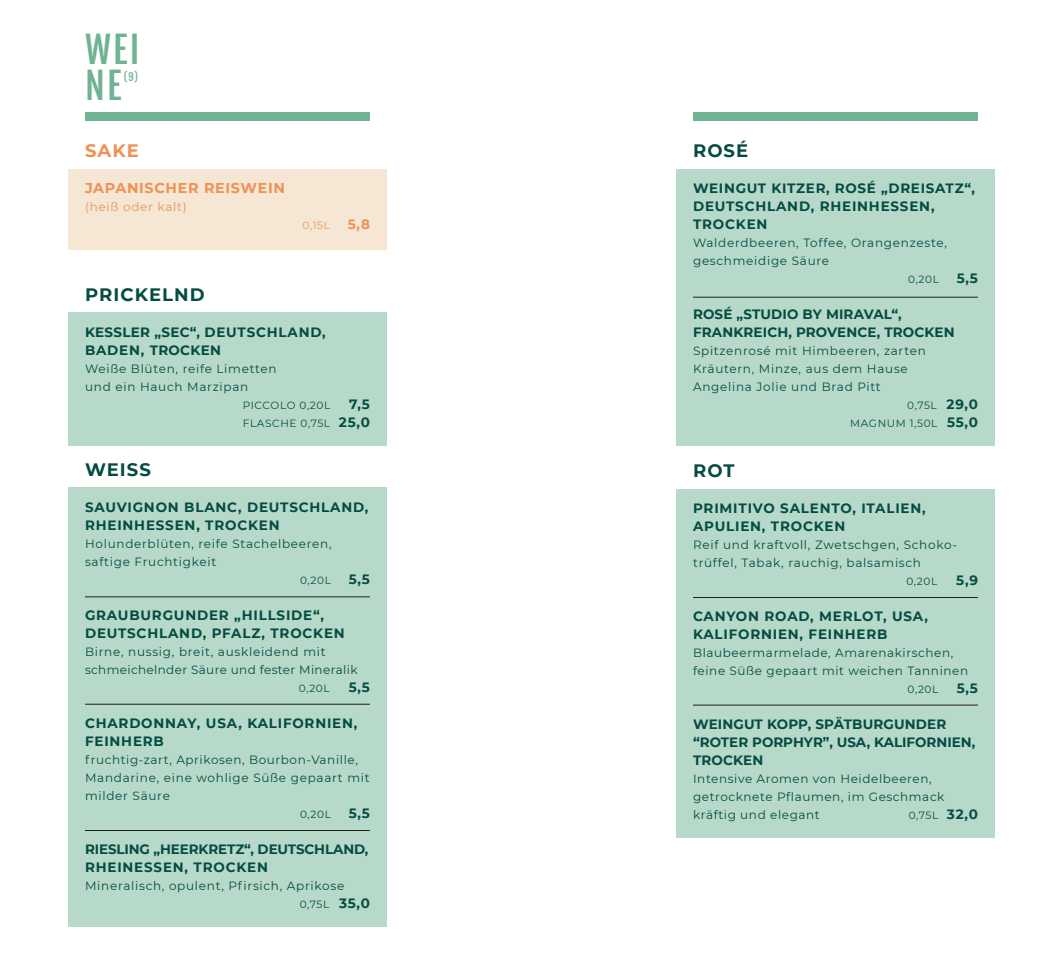
<style>
.page{position:relative;width:1063px;height:978px;background:#fff}
.page>*{position:absolute;margin:0;border:0;box-sizing:border-box;transform-origin:0 0}
.Vorspeisen_Titel{font:36px "Fjalla One";color:#6fb393}
.drinks_head{font:700 18px "Montserrat";letter-spacing:.06em;color:#044c43}
.drinks_head-2{font:700 18px "Montserrat";color:#ee9155}
.drinks_head-3{font:700 14.25px "Montserrat";letter-spacing:.05em;color:#ee9155}
.drinks_head-4{font:700 13.5px/18px "Montserrat";letter-spacing:.06em;color:#044c43}
.drinks_head-5{font:700 13.5px/18px "Montserrat";color:#044c43}
.drinks_head-6{font:700 13.5px/18px "Montserrat";letter-spacing:-.01em;color:#044c43}
.drinks_head-7{font:700 13.5px/18px "Montserrat";letter-spacing:.01em;color:#044c43}
.drinks_head-8{font:700 13.5px/18px "Montserrat";letter-spacing:.035em;color:#044c43}
.drinks_head-9{font:700 13.5px "Montserrat";color:#ee9155}
.drinks_head-10{font:12px/18px "Montserrat";letter-spacing:.06em;color:#044c43}
.drinks_head-11{font:12px/18px "Montserrat";letter-spacing:.03em;color:#044c43}
.drinks_head-12{font:12px "Montserrat";letter-spacing:.06em;color:#ee9155}
.drinks_head-13{font:10.5px "Montserrat";letter-spacing:.06em;color:#044c43}
.drinks_head-14{font:10.5px "Montserrat";color:#ee9155}
.Vorspeisen_Titel-2{font:10.5px "Fjalla One";color:#6fb393}
.s1{font-weight:700;font-size:13.5px}
</style>
<div class="page">
<div style="left:68px;top:487px;width:319px;height:439px;background:#b7d9c9"></div>
<div style="left:68px;top:313px;width:319px;height:133px;background:#b7d9c9"></div>
<div style="left:85px;top:112px;width:285px;height:8px;background:#6fb393"></div>
<div style="left:676px;top:169px;width:319px;height:277px;background:#b7d9c9"></div>
<div style="left:693px;top:112px;width:285px;height:8px;background:#6fb393"></div>
<div style="left:676px;top:489px;width:319px;height:349px;background:#b7d9c9"></div>
<hr style="left:85px;top:597px;width:285px;height:1px;background:#231f20">
<hr style="left:85px;top:704px;width:285px;height:1px;background:#231f20">
<hr style="left:85px;top:830px;width:285px;height:1px;background:#231f20">
<hr style="left:693px;top:297px;width:285px;height:1px;background:#231f20">
<hr style="left:693px;top:597px;width:285px;height:1px;background:#231f20">
<hr style="left:693px;top:705px;width:285px;height:1px;background:#231f20">
<div style="left:68px;top:169px;width:319px;height:81px;background:#f5e7d4"></div>
<p class="Vorspeisen_Titel" style="left:85px;top:28px;width:56px">WEI</p>
<p class="Vorspeisen_Titel" style="left:85px;top:64px;width:38px">NE</p>
<p class="Vorspeisen_Titel-2" style="left:124px;top:70px;width:16px">(9)</p>
<p class="drinks_head-2" style="left:85px;top:138px;width:55px">SAKE</p>
<p class="drinks_head-3" style="left:85px;top:178px;width:201px">JAPANISCHER REISWEIN</p>
<p class="drinks_head-12" style="left:85px;top:199px;width:103px">(heiß oder kalt)</p>
<p class="drinks_head-14" style="left:303px;top:218px;width:29px">0,15L</p>
<p class="drinks_head-9" style="left:348px;top:215px;width:24px">5,8</p>
<p class="drinks_head" style="left:85px;top:281px;width:121px">PRICKELND</p>
<p class="drinks_head-8" style="left:85px;top:322px;width:242px">KESSLER „SEC“, DEUTSCHLAND,<br>BADEN, TROCKEN</p>
<p class="drinks_head-10" style="left:85px;top:359px;width:193px">Weiße Blüten, reife Limetten und ein Hauch Marzipan</p>
<p class="drinks_head-13" style="left:243px;top:398px;width:89px">PICCOLO 0,20L</p>
<p class="drinks_head-4" style="left:349px;top:394px;width:22px">7,5</p>
<p class="drinks_head-13" style="left:243px;top:416px;width:129px">FLASCHE 0,75L <span class="s1">25,0</span></p>
<p class="drinks_head" style="left:85px;top:457px;width:67px">WEISS</p>
<p class="drinks_head-4" style="left:85px;top:498px;width:285px">SAUVIGNON BLANC, DEUTSCHLAND,<br>RHEINHESSEN, TROCKEN</p>
<p class="drinks_head-10" style="left:85px;top:534px;width:248px">Holunderblüten, reife Stachelbeeren, saftige Fruchtigkeit</p>
<p class="drinks_head-13" style="left:300px;top:573px;width:32px">0,20L</p>
<p class="drinks_head-4" style="left:349px;top:570px;width:23px">5,5</p>
<p class="drinks_head-4" style="left:85px;top:606px;width:261px">GRAUBURGUNDER „HILLSIDE“,<br>DEUTSCHLAND, PFALZ, TROCKEN</p>
<p class="drinks_head-11" style="left:85px;top:642px;width:274px">Birne, nussig, breit, auskleidend mit schmeichelnder Säure und fester Mineralik</p>
<p class="drinks_head-13" style="left:299px;top:681px;width:32px">0,20L</p>
<p class="drinks_head-4" style="left:349px;top:678px;width:23px">5,5</p>
<p class="drinks_head-4" style="left:85px;top:714px;width:274px">CHARDONNAY, USA, KALIFORNIEN,<br>FEINHERB</p>
<p class="drinks_head-10" style="left:85px;top:750px;width:286px">fruchtig-zart, Aprikosen, Bourbon-Vanille,<br>Mandarine, eine wohlige Süße gepaart mit milder Säure</p>
<p class="drinks_head-13" style="left:300px;top:807px;width:32px">0,20L</p>
<p class="drinks_head-4" style="left:349px;top:804px;width:23px">5,5</p>
<p class="drinks_head-6" style="left:85px;top:840px;width:285px">RIESLING „HEERKRETZ“, DEUTSCHLAND,<br>RHEINESSEN, TROCKEN</p>
<p class="drinks_head-10" style="left:85px;top:876px;width:261px">Mineralisch, opulent, Pfirsich, Aprikose</p>
<p class="drinks_head-13" style="left:300px;top:897px;width:72px">0,75L <span class="s1">35,0</span></p>
<p class="drinks_head" style="left:693px;top:138px;width:57px">ROSÉ</p>
<p class="drinks_head-4" style="left:693px;top:179px;width:283px">WEINGUT KITZER, ROSÉ „DREISATZ“,<br>DEUTSCHLAND, RHEINHESSEN,</p>
<p class="drinks_head-4" style="left:693px;top:215px;width:76px">TROCKEN</p>
<p class="drinks_head-10" style="left:693px;top:234px;width:255px">Walderdbeeren, Toffee, Orangenzeste, geschmeidige Säure</p>
<p class="drinks_head-13" style="left:908px;top:272px;width:32px">0,20L</p>
<p class="drinks_head-4" style="left:957px;top:269px;width:23px">5,5</p>
<p class="drinks_head-7" style="left:693px;top:305px;width:263px">ROSÉ „STUDIO BY MIRAVAL“,<br>FRANKREICH, PROVENCE, TROCKEN</p>
<p class="drinks_head-10" style="left:693px;top:342px;width:234px">Spitzenrosé mit Himbeeren, zarten<br>Kräutern, Minze, aus dem Hause</p>
<p class="drinks_head-10" style="left:693px;top:378px;width:189px">Angelina Jolie und Brad Pitt</p>
<p class="drinks_head-13" style="left:907px;top:398px;width:72px">0,75L <span class="s1">29,0</span></p>
<p class="drinks_head-13" style="left:850px;top:416px;width:129px">MAGNUM 1,50L <span class="s1">55,0</span></p>
<p class="drinks_head" style="left:693px;top:458px;width:43px">ROT</p>
<p class="drinks_head-4" style="left:693px;top:499px;width:234px">PRIMITIVO SALENTO, ITALIEN,<br>APULIEN, TROCKEN</p>
<p class="drinks_head-10" style="left:693px;top:535px;width:265px">Reif und kraftvoll, Zwetschgen, Schoko&shy;trüffel, Tabak, rauchig, balsamisch</p>
<p class="drinks_head-13" style="left:906px;top:574px;width:32px">0,20L</p>
<p class="drinks_head-4" style="left:956px;top:571px;width:23px">5,9</p>
<p class="drinks_head-4" style="left:693px;top:607px;width:236px">CANYON ROAD, MERLOT, USA,<br>KALIFORNIEN, FEINHERB</p>
<p class="drinks_head-10" style="left:693px;top:643px;width:277px">Blaubeermarmelade, Amarenakirschen, feine Süße gepaart mit weichen Tanninen</p>
<p class="drinks_head-13" style="left:908px;top:682px;width:32px">0,20L</p>
<p class="drinks_head-4" style="left:957px;top:679px;width:23px">5,5</p>
<p class="drinks_head-5" style="left:693px;top:715px;width:284px">WEINGUT KOPP, SPÄTBURGUNDER “ROTER PORPHYR”, USA, KALIFORNIEN,<br>TROCKEN</p>
<p class="drinks_head-10" style="left:693px;top:769px;width:253px">Intensive Aromen von Heidelbeeren, getrocknete Pflaumen, im Geschmack kräftig und elegant</p>
<p class="drinks_head-13" style="left:909px;top:808px;width:71px">0,75L <span class="s1">32,0</span></p>
</div>
